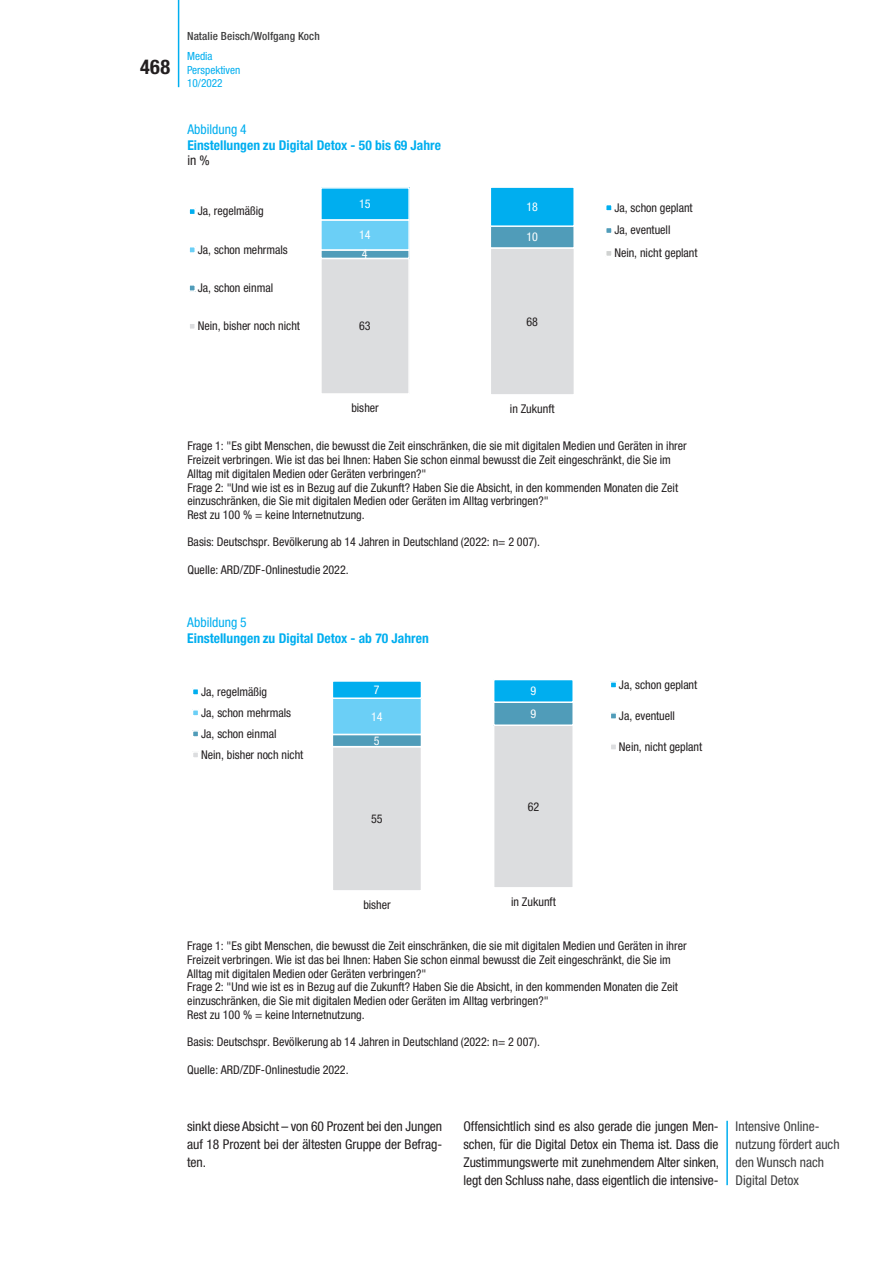
<style>
.page{position:relative;width:893px;height:1263px;background:#fff}
.page>*{position:absolute;margin:0;border:0;box-sizing:border-box;transform-origin:0 0}
.t1{font:700 condensed 20.25px "Helvetica Neue LT Std";color:#231f20}
.t2{font:condensed 13.5px/18px "Helvetica Neue LT Std";letter-spacing:-.005em;color:#231f20;text-align:justify}
.t3{font:700 condensed 13.5px "Helvetica Neue LT Std";color:#00aeef}
.t4{font:condensed 13.5px/18px "Helvetica Neue LT Std";color:#3e3e3f}
.t5{font:condensed 13.5px "Helvetica Neue LT Std";letter-spacing:.005em;color:#00aeef}
.t6{font:condensed 12px/13.6px "Helvetica Neue LT Std";color:#231f20}
.t7{font:condensed 12px "Helvetica Neue LT Std";color:#fff}
.t8{font:500 condensed 11.25px "Helvetica Neue LT Std";letter-spacing:.01em;color:#3e3e3f}
.t9{font:condensed 11.25px/13.5px "Helvetica Neue LT Std";color:#00aeef}
</style>
<div class="page">
<hr style="left:178px;top:0;width:1px;height:87px;background:#00aeef">
<hr style="left:726px;top:1121px;width:2px;height:64px;background:#00aeef">
<div style="left:332px;top:747px;width:89px;height:144px;background:#dcdddf"></div>
<div style="left:332px;top:746px;width:90px;height:146px;border:2px solid #fff"></div>
<div style="left:332px;top:734px;width:89px;height:13px;background:#509cb9"></div>
<div style="left:332px;top:734px;width:90px;height:13px;border:2px solid #fff"></div>
<div style="left:332px;top:698px;width:89px;height:36px;background:#6bcff6"></div>
<div style="left:332px;top:697px;width:90px;height:38px;border:2px solid #fff"></div>
<div style="left:332px;top:681px;width:89px;height:17px;background:#00aeef"></div>
<div style="left:332px;top:680px;width:90px;height:19px;border:2px solid #fff"></div>
<div style="left:192px;top:689px;width:7px;height:6px;background:#00aeef"></div>
<div style="left:192px;top:688px;width:7px;height:8px;border:2px solid #fff"></div>
<div style="left:192px;top:710px;width:7px;height:6px;background:#6bcff6"></div>
<div style="left:192px;top:709px;width:7px;height:8px;border:2px solid #fff"></div>
<div style="left:192px;top:731px;width:7px;height:6px;background:#509cb9"></div>
<div style="left:192px;top:730px;width:7px;height:8px;border:2px solid #fff"></div>
<div style="left:192px;top:752px;width:7px;height:6px;background:#dcdddf"></div>
<div style="left:192px;top:751px;width:7px;height:8px;border:2px solid #fff"></div>
<div style="left:494px;top:725px;width:79px;height:163px;background:#dcdddf"></div>
<div style="left:493px;top:724px;width:81px;height:164px;border:2px solid #fff"></div>
<div style="left:494px;top:702px;width:79px;height:23px;background:#509cb9"></div>
<div style="left:493px;top:701px;width:81px;height:25px;border:2px solid #fff"></div>
<div style="left:494px;top:679px;width:79px;height:23px;background:#00aeef"></div>
<div style="left:493px;top:679px;width:81px;height:24px;border:2px solid #fff"></div>
<div style="left:610px;top:682px;width:7px;height:6px;background:#00aeef"></div>
<div style="left:610px;top:681px;width:7px;height:8px;border:2px solid #fff"></div>
<div style="left:610px;top:713px;width:7px;height:6px;background:#509cb9"></div>
<div style="left:610px;top:712px;width:7px;height:8px;border:2px solid #fff"></div>
<div style="left:610px;top:744px;width:7px;height:6px;background:#dcdddf"></div>
<div style="left:610px;top:743px;width:7px;height:8px;border:2px solid #fff"></div>
<div style="left:321px;top:258px;width:88px;height:136px;background:#dcdddf"></div>
<div style="left:320px;top:258px;width:90px;height:137px;border:2px solid #fff"></div>
<div style="left:321px;top:250px;width:88px;height:8px;background:#509cb9"></div>
<div style="left:320px;top:249px;width:90px;height:10px;border:2px solid #fff"></div>
<div style="left:321px;top:220px;width:88px;height:30px;background:#6bcff6"></div>
<div style="left:320px;top:219px;width:90px;height:32px;border:2px solid #fff"></div>
<div style="left:321px;top:188px;width:88px;height:32px;background:#00aeef"></div>
<div style="left:320px;top:187px;width:90px;height:34px;border:2px solid #fff"></div>
<div style="left:188px;top:208px;width:8px;height:7px;border:2px solid #fff"></div>
<div style="left:188px;top:246px;width:8px;height:8px;border:2px solid #fff"></div>
<div style="left:188px;top:284px;width:8px;height:8px;border:2px solid #fff"></div>
<div style="left:188px;top:322px;width:8px;height:8px;border:2px solid #fff"></div>
<div style="left:490px;top:248px;width:84px;height:147px;background:#dcdddf"></div>
<div style="left:490px;top:247px;width:85px;height:149px;border:2px solid #fff"></div>
<div style="left:490px;top:226px;width:84px;height:22px;background:#509cb9"></div>
<div style="left:490px;top:225px;width:85px;height:24px;border:2px solid #fff"></div>
<div style="left:490px;top:187px;width:84px;height:39px;background:#00aeef"></div>
<div style="left:490px;top:186px;width:85px;height:41px;border:2px solid #fff"></div>
<div style="left:605px;top:204px;width:8px;height:8px;border:2px solid #fff"></div>
<div style="left:606px;top:227px;width:6px;height:7px;background:#509cb9"></div>
<div style="left:605px;top:227px;width:8px;height:7px;border:2px solid #fff"></div>
<div style="left:605px;top:250px;width:8px;height:7px;border:2px solid #fff"></div>
<h1 class="t1" style="left:140px;top:54px;width:31px">468</h1>
<p class="t6" style="left:187px;top:25px;width:179px">Rest zu 100 % = keine Internetnutzung.</p>
<p class="t8" style="left:187px;top:30px;width:134px">Natalie Beisch/Wolfgang Koch</p>
<p class="t9" style="left:187px;top:49px;width:55px">Media<br>Perspektiven<br>10/2022</p>
<p class="t5" style="left:187px;top:121px;width:61px">Abbildung 4</p>
<p class="t3" style="left:187px;top:137px;width:255px">Einstellungen zu Digital Detox - 50 bis 69 Jahre</p>
<p class="t2" style="left:187px;top:151px;width:24px">in %</p>
<p class="t6" style="left:198px;top:204px;width:68px">Ja, regelmäßig</p>
<p class="t6" style="left:198px;top:242px;width:92px">Ja, schon mehrmals</p>
<p class="t6" style="left:198px;top:281px;width:77px">Ja, schon einmal</p>
<p class="t6" style="left:198px;top:319px;width:104px">Nein, bisher noch nicht</p>
<p class="t7" style="left:359px;top:197px;width:13px">15</p>
<p class="t7" style="left:359px;top:228px;width:13px">14</p>
<p class="t7" style="left:362px;top:247px;width:7px">4</p>
<p class="t6" style="left:359px;top:319px;width:13px">63</p>
<p class="t7" style="left:526px;top:200px;width:13px">18</p>
<p class="t7" style="left:526px;top:230px;width:13px">10</p>
<p class="t6" style="left:526px;top:314px;width:13px">68</p>
<p class="t6" style="left:614px;top:196px;width:85px;line-height:22.8px">Ja, schon geplant<br>Ja, eventuell<br>Nein, nicht geplant</p>
<p class="t6" style="left:351px;top:401px;width:29px">bisher</p>
<p class="t6" style="left:510px;top:402px;width:46px">in Zukunft</p>
<p class="t6" style="left:187px;top:439px;width:501px">Frage 1: "Es gibt Menschen, die bewusst die Zeit einschränken, die sie mit digitalen Medien und Geräten in ihrer Freizeit verbringen. Wie ist das bei Ihnen: Haben Sie schon einmal bewusst die Zeit eingeschränkt, die Sie im Alltag mit digitalen Medien oder Geräten verbringen?"<br>Frage 2: "Und wie ist es in Bezug auf die Zukunft? Haben Sie die Absicht, in den kommenden Monaten die Zeit einzuschränken, die Sie mit digitalen Medien oder Geräten im Alltag verbringen?"<br>Rest zu 100 % = keine Internetnutzung.</p>
<p class="t6" style="left:187px;top:535px;width:354px">Basis: Deutschspr. Bevölkerung ab 14 Jahren in Deutschland (2022: n= 2 007).</p>
<p class="t6" style="left:187px;top:563px;width:163px">Quelle: ARD/ZDF-Onlinestudie 2022.</p>
<p class="t5" style="left:187px;top:614px;width:61px">Abbildung 5</p>
<p class="t3" style="left:187px;top:630px;width:243px">Einstellungen zu Digital Detox - ab 70 Jahren</p>
<p class="t6" style="left:201px;top:681px;width:104px;line-height:21px">Ja, regelmäßig<br>Ja, schon mehrmals<br>Ja, schon einmal<br>Nein, bisher noch nicht</p>
<p class="t7" style="left:374px;top:683px;width:7px">7</p>
<p class="t7" style="left:371px;top:709px;width:13px">14</p>
<p class="t7" style="left:374px;top:734px;width:7px">5</p>
<p class="t6" style="left:371px;top:812px;width:13px">55</p>
<p class="t7" style="left:531px;top:684px;width:7px">9</p>
<p class="t7" style="left:531px;top:707px;width:7px">9</p>
<p class="t6" style="left:528px;top:800px;width:13px">62</p>
<p class="t6" style="left:619px;top:677px;width:80px">Ja, schon geplant</p>
<p class="t6" style="left:619px;top:708px;width:58px">Ja, eventuell</p>
<p class="t6" style="left:619px;top:740px;width:85px">Nein, nicht geplant</p>
<p class="t6" style="left:363px;top:898px;width:29px">bisher</p>
<p class="t6" style="left:511px;top:895px;width:46px">in Zukunft</p>
<p class="t6" style="left:187px;top:939px;width:501px">Frage 1: "Es gibt Menschen, die bewusst die Zeit einschränken, die sie mit digitalen Medien und Geräten in ihrer Freizeit verbringen. Wie ist das bei Ihnen: Haben Sie schon einmal bewusst die Zeit eingeschränkt, die Sie im Alltag mit digitalen Medien oder Geräten verbringen?"<br>Frage 2: "Und wie ist es in Bezug auf die Zukunft? Haben Sie die Absicht, in den kommenden Monaten die Zeit einzuschränken, die Sie mit digitalen Medien oder Geräten im Alltag verbringen?"<br>Rest zu 100 % = keine Internetnutzung.</p>
<p class="t6" style="left:187px;top:1035px;width:354px">Basis: Deutschspr. Bevölkerung ab 14 Jahren in Deutschland (2022: n= 2 007).</p>
<p class="t6" style="left:187px;top:1062px;width:163px">Quelle: ARD/ZDF-Onlinestudie 2022.</p>
<p class="t2" style="left:187px;top:1117px;width:257px">sinkt diese Absicht – von 60 Prozent bei den Jungen auf 18 Prozent bei der ältesten Gruppe der Befrag&shy;ten.</p>
<p class="t2" style="left:463px;top:1117px;width:257px">Offensichtlich sind es also gerade die jungen Men&shy;schen, für die Digital Detox ein Thema ist. Dass die Zustimmungswerte mit zunehmendem Alter sinken, legt den Schluss nahe, dass eigentlich die intensive-</p>
<p class="t4" style="left:736px;top:1117px;width:105px">Intensive Online&shy;nutzung fördert auch den Wunsch nach<br>Digital Detox</p>
</div>
